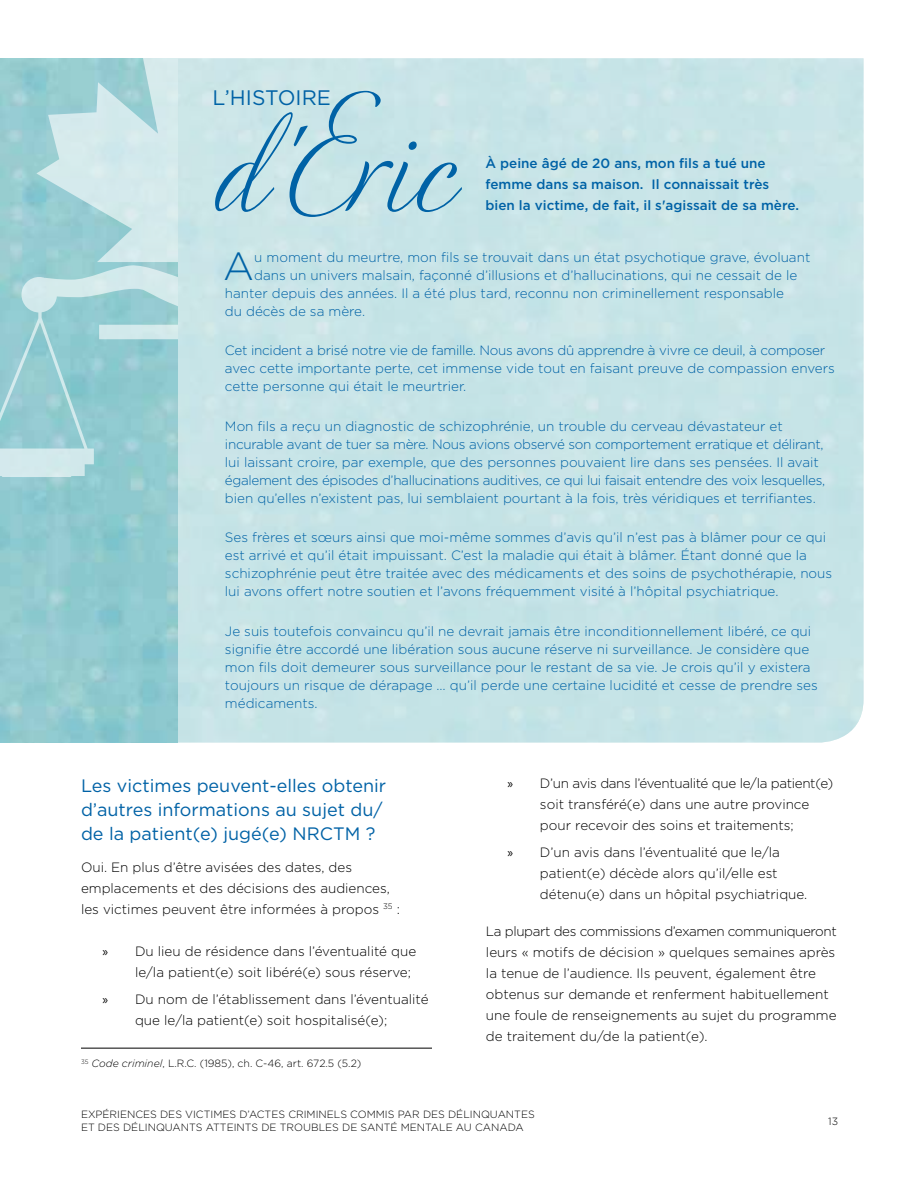
<style>
.page{position:relative;width:918px;height:1188px;background:#fff}
.page>*{position:absolute;margin:0;border:0;box-sizing:border-box;transform-origin:0 0}
.t1{font:149.4px "Adios Script Pro";color:#0062a6}
.t2{font:300 39.15px "Gotham";color:#0062a6}
.t3{font:21px "Gotham";color:#0062a6}
.t4{font:18px/24px "Gotham";color:#0062a6}
.t5{font:300 13.5px/18px "Gotham";color:#0062a6}
.t6{font:300 13.5px/21px "Gotham";color:#000}
.t7{font:500 13.5px/21px "Gotham";color:#0062a6}
.t8{font:300 10.5px/12.6px "Gotham";color:#000}
.s1{font-family:"Myriad Pro";font-weight:400}
.s2{font-style:italic}
</style>
<div class="page">
<hr style="left:81px;top:1048px;width:351px;height:1px;background:#000">
<svg style="left:21px;top:58px;width:157px;height:281px;background:#b5dbde"></svg>
<svg style="left:0;top:311px;width:94px;height:165px;background:#9ed0d6"></svg>
<h3 class="t3" style="left:213px;top:84px;width:120px">L’histoire</h3>
<h1 class="t1" style="left:216px;top:70px;width:242px">d'Eric</h1>
<p class="t7" style="left:486px;top:153px;width:285px">À peine âgé de 20 ans, mon fils a tué une femme dans sa maison. Il connaissait très</p>
<p class="t7" style="left:486px;top:195px;width:315px">bien la victime, de fait, il s'agissait de sa mère.</p>
<h2 class="t2" style="left:223px;top:241px;width:29px">A</h2>
<p class="t5" style="left:254px;top:248px;width:558px">u moment du meurtre, mon fils se trouvait dans un état psychotique grave, évoluant</p>
<p class="t5" style="left:254px;top:266px;width:545px">dans un univers malsain, façonné d’illusions et d’hallucinations, qui ne cessait de le</p>
<p class="t5" style="left:225px;top:284px;width:561px">hanter depuis des années. I l a été plus tard, reconnu non criminellement responsable</p>
<p class="t5" style="left:225px;top:302px;width:142px">du décès de sa mère.</p>
<p class="t5" style="left:225px;top:341px;width:611px">Cet incident a brisé notre vie de famille. Nous avons dû apprendre à vivre ce deuil, à composer avec cette importante perte, cet immense vide tout en faisant preuve de compassion envers cette personne qui était le meurtrier.</p>
<p class="t5" style="left:225px;top:417px;width:602px">Mon fils a reçu un diagnostic de schizophrénie, un trouble du cerveau dévastateur et incurable avant de tuer sa mère. Nous avions observé son comportement erratique et délirant, lui laissant croire, par exemple, que des personnes pouvaient lire dans ses pensées. I l avait également des épisodes d’hallucinations auditives, ce qui lui faisait entendre des voix lesquelles, bien qu’elles n’existent pas, lui semblaient pourtant à la fois, très véridiques et terrifiantes.</p>
<p class="t5" style="left:225px;top:528px;width:609px">Ses frères et sœurs ainsi que moi-même sommes d’avis qu’il n’est pas à blâmer pour ce qui est arrivé et qu’il était impuissant. C’est la maladie qui était à blâmer. Étant donné que la schizophrénie peut être traitée avec des médicaments et des soins de psychothérapie, nous lui avons offert notre soutien et l’avons fréquemment visité à l’hôpital psychiatrique.</p>
<p class="t5" style="left:225px;top:622px;width:594px">Je suis toutefois convaincu qu’il ne devrait jamais être inconditionnellement libéré, ce qui signifie être accordé une libération sous aucune réserve ni surveillance. Je considère que mon fils doit demeurer sous surveillance pour le restant de sa vie. Je crois qu’il y existera toujours un risque de dérapage … qu’il perde une certaine lucidité et cesse de prendre ses médicaments.</p>
<h3 class="t4" style="left:81px;top:773px;width:307px">Les victimes peuvent-elles obtenir d’autres informations au sujet du/ de la patient(e) jugé(e) NRCTM</h3>
<h3 class="t4" style="left:366px;top:821px;width:11px">?</h3>
<p class="t6" style="left:81px;top:856px;width:320px">Oui. En plus d’être avisées des dates, des emplacements et des décisions des audiences, les victimes peuvent être informées à propos <sup>35</sup> :</p>
<p class="t6" style="left:135px;top:941px;width:283px;text-indent:-32px"><span class="s1">»</span> Du lieu de résidence dans l’éventualité que le/la patient(e) soit libéré(e) sous réserve;</p>
<p class="t6" style="left:135px;top:988px;width:295px;text-indent:-32px"><span class="s1">»</span> Du nom de l’établissement dans l’éventualité que le/la patient(e) soit hospitalisé(e);</p>
<p class="t8" style="left:81px;top:1057px;width:282px"><sup>35</sup> <span class="s2">Code criminel</span>, L.R.C. (1985), ch. C-46, art. 672.5 (5.2)</p>
<p class="t6" style="left:540px;top:773px;width:295px;text-indent:-32px"><span class="s1">»</span> D’un avis dans l’éventualité que le/la patient(e) soit transféré(e) dans une autre province pour recevoir des soins et traitements;</p>
<p class="t6" style="left:540px;top:841px;width:269px;text-indent:-32px"><span class="s1">»</span> D’un avis dans l’éventualité que le/la patient(e) décède alors qu’il/elle est détenu(e) dans un hôpital psychiatrique.</p>
<p class="t6" style="left:486px;top:920px;width:352px">La plupart des commissions d’examen communiqueront leurs « motifs de décision » quelques semaines après la tenue de l’audience. I ls peuvent, également être obtenus sur demande et renferment habituellement une foule de renseignements au sujet du programme de traitement du/de la patient(e).</p>
<p class="t8" style="left:81px;top:1108px;width:455px">Expériences des victimes d’actes criminels commis par des délinquantes et des délinquants atteints de troubles de santé mentale au Canada</p>
<p class="t8" style="left:828px;top:1114px;width:11px">13</p>
</div>
